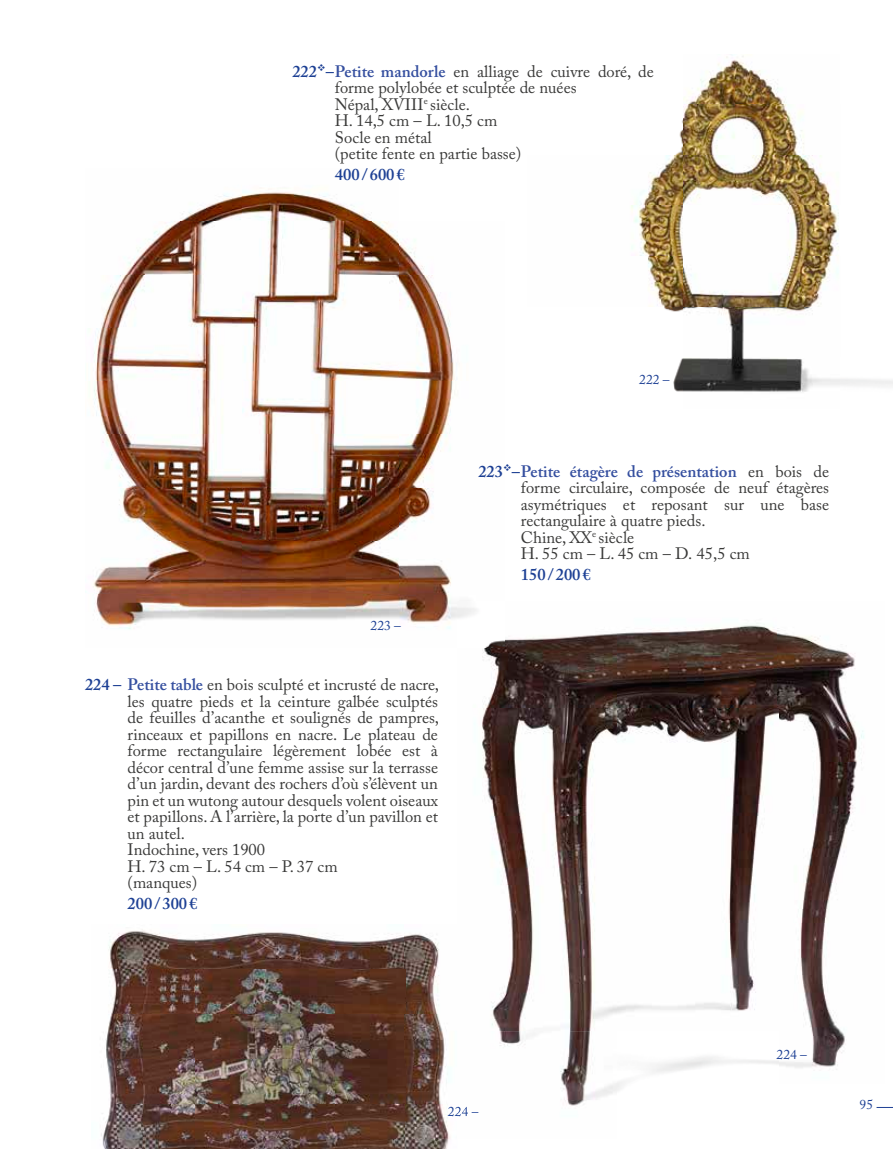
<style>
.page{position:relative;width:893px;height:1149px;background:#fff}
.page>*{position:absolute;margin:0;border:0;box-sizing:border-box;transform-origin:0 0}
.t1{font:16.5px/16.5px "Adobe Caslon Pro";color:#393938}
.t2{font:600 16.5px "Adobe Caslon Pro";color:#1d4094}
.t3{font:13.5px "Adobe Caslon Pro";color:#1d4094}
.s1{font-weight:600;color:#1d4094}
.s2{font-weight:600;color:#354f9f}
</style>
<div class="page">
<img style="left:101px;top:929px;width:349px;height:219px">
<img style="left:458px;top:623px;width:427px;height:494px">
<img style="left:458px;top:1106px;width:20px;height:9px">
<svg style="left:448px;top:1106px;width:10px;height:9px"></svg>
<img style="left:631px;top:54px;width:262px;height:338px">
<img style="left:85px;top:189px;width:372px;height:440px">
<img style="left:457px;top:607px;width:47px;height:40px">
<p class="t1" style="left:335px;top:63px;width:320px;text-indent:-43px"><span class="s1">222</span><sup>❖</sup><span class="s1">–</span> <span class="s2">Petite mandorle</span> en alliage de cuivre doré, de forme polylobée et sculptée de nuées<br>Népal, XVIII<sup>e</sup> siècle.<br>H. 14,5 cm – L. 10,5 cm<br>Socle en métal<br>(petite fente en partie basse)</p>
<p class="t2" style="left:335px;top:165px;width:71px">400 / 600 €</p>
<p class="t3" style="left:371px;top:617px;width:32px">223 –</p>
<p class="t1" style="left:128px;top:676px;width:313px;text-indent:-43px"><span class="s1">224 –</span> <span class="s2">Petite table</span> en bois sculpté et incrusté de nacre, les quatre pieds et la ceinture galbée sculptés de feuilles d’acanthe et soulignés de pampres, rinceaux et papillons en nacre. Le plateau de forme rectangulaire légèrement lobée est à décor central d’une femme assise sur la terrasse d’un jardin, devant des rochers d’où s’élèvent un pin et un wutong autour desquels volent oiseaux et papillons. A l’arrière, la porte d’un pavillon et un autel.<br>Indochine, vers 1900<br>H. 73 cm – L. 54 cm – P. 37 cm<br>(manques)</p>
<p class="t2" style="left:128px;top:893px;width:71px">200 / 300 €</p>
<p class="t3" style="left:639px;top:372px;width:32px">222 –</p>
<p class="t1" style="left:521px;top:462px;width:310px;text-indent:-43px"><span class="s1">223</span><sup>❖</sup><span class="s1">–</span> <span class="s2">Petite étagère de présentation</span> en bois de forme circulaire, composée de neuf étagères asymétriques et reposant sur une base rectangulaire à quatre pieds.<br>Chine, XX<sup>e</sup> siècle<br>H. 55 cm – L. 45 cm – D. 45,5 cm</p>
<p class="t2" style="left:521px;top:564px;width:71px">150 / 200 €</p>
<p class="t3" style="left:448px;top:1103px;width:32px">224 –</p>
<p class="t3" style="left:777px;top:1045px;width:32px">224 –</p>
<p class="t3" style="left:860px;top:1095px;width:15px">95</p>
</div>
